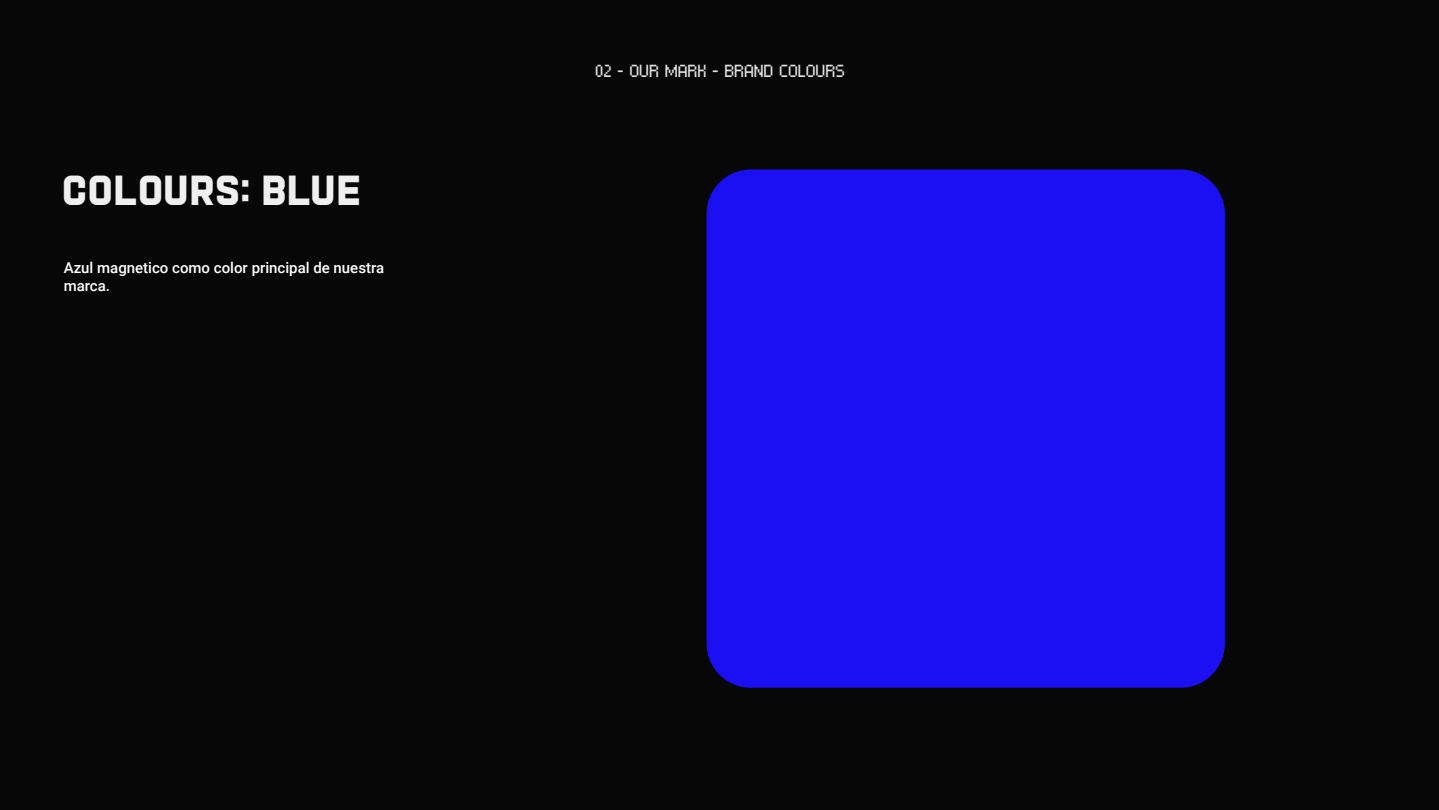
<style>
.page{position:relative;width:1439px;height:810px;background:#070707}
.page>*{position:absolute;margin:0;border:0;box-sizing:border-box;transform-origin:0 0}
.t1{font:36.75px "Protrakt";color:#efefef}
.t2{font:16.35px "VP Pixel Simplified";color:#e2e2e2}
.t3{font:500 15px/18px "Roboto";color:#fff}
</style>
<div class="page">
<div style="left:706px;top:170px;width:519px;height:518px;background:#1b10f4;border-radius:44px"></div>
<h1 class="t1" style="left:62px;top:159px;width:301px">COLOURS: BLUE</h1>
<p class="t3" style="left:64px;top:258px;width:322px">Azul magnetico como color principal de nuestra marca.</p>
<p class="t2" style="left:595px;top:63px;width:251px">02 - OUR MARK - BRAND COLOURS</p>
</div>
